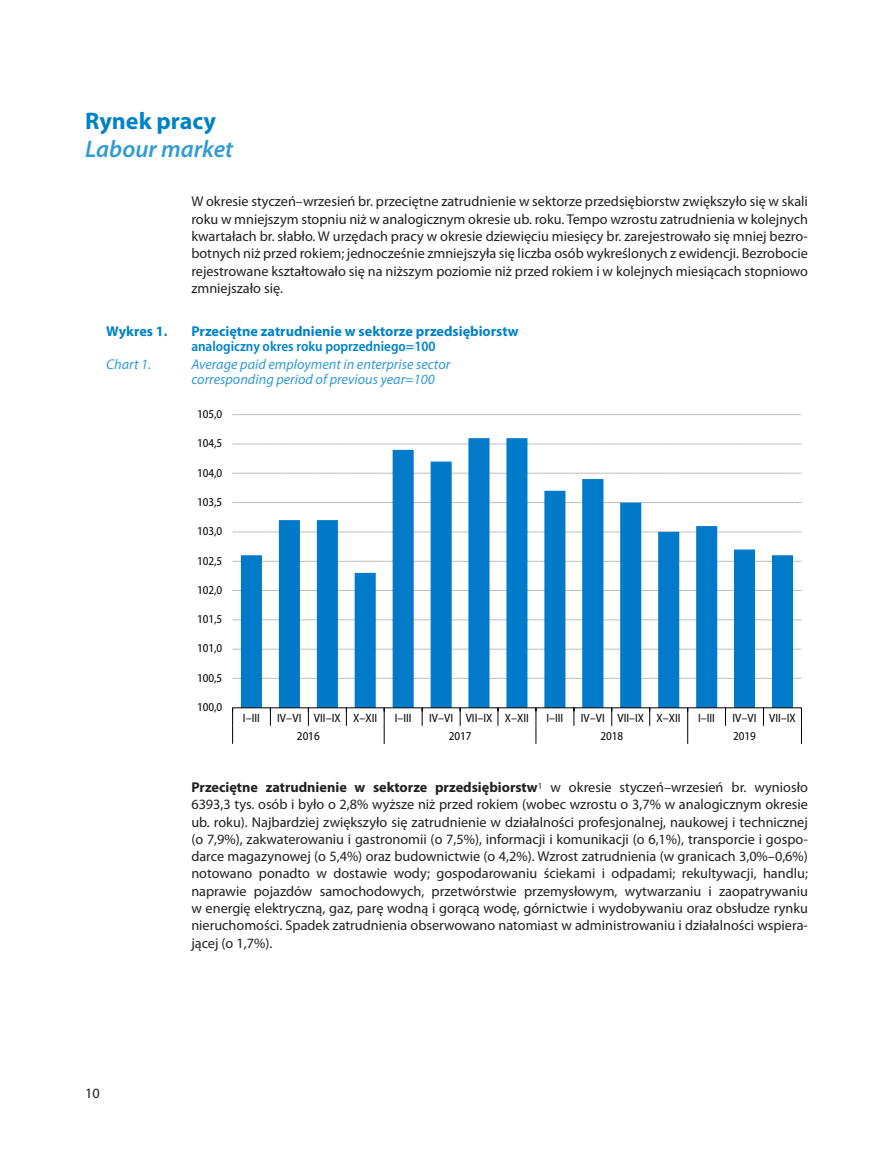
<style>
.page{position:relative;width:893px;height:1149px;background:#fff}
.page>*{position:absolute;margin:0;border:0;box-sizing:border-box;transform-origin:0 0}
._2-ang_tytuł_rozdzia{font:italic 600 24px "Myriad Pro";color:#329bd5}
._2-pl_tytuł_rozdział{font:700 24px "Myriad Pro";color:#0082c8}
._1-tekst{font:14.25px/17.2px "Myriad Pro";color:#231f20;text-align:justify}
._3-pl_tytuł_tabl_wyk{font:700 14.25px/15px "Myriad Pro";color:#0082c8}
._3-pl_tytuł_tabl_wyk-2{font:italic 14.25px/15px "Myriad Pro";color:#329bd5}
.t1{font:semi-condensed 12px "Myriad Pro";letter-spacing:-.005em;color:#000}
.s1{font-weight:600;font-stretch:semi-condensed}
.s2{font-weight:700}
</style>
<div class="page">
<svg style="left:232px;top:678px;width:569px;height:1px"></svg>
<svg style="left:232px;top:648px;width:569px;height:1px"></svg>
<svg style="left:232px;top:619px;width:569px;height:1px"></svg>
<svg style="left:232px;top:590px;width:569px;height:1px"></svg>
<svg style="left:232px;top:561px;width:569px;height:1px"></svg>
<svg style="left:232px;top:531px;width:569px;height:1px"></svg>
<svg style="left:232px;top:502px;width:569px;height:1px"></svg>
<svg style="left:232px;top:473px;width:569px;height:1px"></svg>
<svg style="left:232px;top:443px;width:569px;height:1px"></svg>
<svg style="left:232px;top:414px;width:569px;height:1px"></svg>
<svg style="left:241px;top:438px;width:552px;height:269px"></svg>
<hr style="left:233px;top:707px;width:568px;height:1px;background:#000">
<svg style="left:270px;top:707px;width:1px;height:18px"></svg>
<svg style="left:308px;top:707px;width:1px;height:18px"></svg>
<svg style="left:346px;top:707px;width:1px;height:18px"></svg>
<svg style="left:422px;top:707px;width:1px;height:18px"></svg>
<svg style="left:460px;top:707px;width:1px;height:18px"></svg>
<svg style="left:498px;top:707px;width:1px;height:18px"></svg>
<svg style="left:574px;top:707px;width:1px;height:18px"></svg>
<svg style="left:611px;top:707px;width:1px;height:18px"></svg>
<svg style="left:649px;top:707px;width:1px;height:18px"></svg>
<svg style="left:725px;top:707px;width:1px;height:18px"></svg>
<svg style="left:763px;top:707px;width:1px;height:18px"></svg>
<svg style="left:232px;top:707px;width:1px;height:36px"></svg>
<svg style="left:384px;top:707px;width:1px;height:36px"></svg>
<svg style="left:536px;top:707px;width:1px;height:36px"></svg>
<svg style="left:687px;top:707px;width:1px;height:36px"></svg>
<svg style="left:801px;top:707px;width:1px;height:36px"></svg>
<p class="_2-pl_tytuł_rozdział" style="left:85px;top:107px;width:133px">Rynek pracy</p>
<p class="_2-ang_tytuł_rozdzia" style="left:85px;top:136px;width:150px">Labour market</p>
<p class="_1-tekst" style="left:191px;top:193px;width:618px">W okresie styczeń–wrzesień br. przeciętne zatrudnienie w sektorze przedsiębiorstw zwiększyło się w skali roku w mniejszym stopniu niż w analogicznym okresie ub. roku. Tempo wzrostu zatrudnienia w kolejnych kwartałach br. słabło. W urzędach pracy w okresie dziewięciu miesięcy br. zarejestrowało się mniej bezro&shy;botnych niż przed rokiem; jednocześnie zmniejszyła się liczba osób wykreślonych z ewidencji. Bezrobocie rejestrowane kształtowało się na niższym poziomie niż przed rokiem i w kolejnych miesiącach stopniowo zmniejszało się.</p>
<p class="_3-pl_tytuł_tabl_wyk" style="left:106px;top:323px;width:63px">Wykres 1.</p>
<p class="_3-pl_tytuł_tabl_wyk" style="left:191px;top:323px;width:329px">Przeciętne zatrudnienie w sektorze przedsiębiorstw <span class="s1">analogiczny okres roku poprzedniego=100</span></p>
<p class="_3-pl_tytuł_tabl_wyk-2" style="left:106px;top:356px;width:46px">Chart 1.</p>
<p class="_3-pl_tytuł_tabl_wyk-2" style="left:191px;top:356px;width:260px">Average paid employment in enterprise sector corresponding period of previous year=100</p>
<p class="t1" style="left:197px;top:407px;width:27px">105,0</p>
<p class="t1" style="left:197px;top:436px;width:27px">104,5</p>
<p class="t1" style="left:197px;top:466px;width:27px">104,0</p>
<p class="t1" style="left:197px;top:495px;width:27px">103,5</p>
<p class="t1" style="left:197px;top:524px;width:27px">103,0</p>
<p class="t1" style="left:197px;top:554px;width:27px">102,5</p>
<p class="t1" style="left:197px;top:583px;width:27px">102,0</p>
<p class="t1" style="left:197px;top:612px;width:27px">101,5</p>
<p class="t1" style="left:197px;top:641px;width:27px">101,0</p>
<p class="t1" style="left:197px;top:671px;width:27px">100,5</p>
<p class="t1" style="left:197px;top:700px;width:27px">100,0</p>
<p class="t1" style="left:243px;top:710px;width:18px">I–III</p>
<p class="t1" style="left:277px;top:710px;width:102px">IV–VI VII–IX X–XII</p>
<p class="t1" style="left:395px;top:710px;width:18px">I–III</p>
<p class="t1" style="left:429px;top:710px;width:102px">IV–VI VII–IX X–XII</p>
<p class="t1" style="left:546px;top:710px;width:18px">I–III</p>
<p class="t1" style="left:581px;top:710px;width:102px">IV–VI VII–IX X–XII</p>
<p class="t1" style="left:698px;top:710px;width:18px">I–III</p>
<p class="t1" style="left:732px;top:710px;width:65px">IV–VI VII–IX</p>
<p class="t1" style="left:297px;top:729px;width:24px">2016</p>
<p class="t1" style="left:449px;top:729px;width:24px">2017</p>
<p class="t1" style="left:600px;top:729px;width:24px">2018</p>
<p class="t1" style="left:733px;top:729px;width:24px">2019</p>
<p class="_1-tekst" style="left:85px;top:1084px;width:16px">10</p>
<p class="_1-tekst" style="left:191px;top:778px;width:618px"><span class="s2">Przeciętne zatrudnienie w sektorze przedsiębiorstw</span><sup>1</sup> w okresie styczeń–wrzesień br. wyniosło 6393,3 tys. osób i było o 2,8% wyższe niż przed rokiem (wobec wzrostu o 3,7% w analogicznym okresie ub. roku). Najbardziej zwiększyło się zatrudnienie w działalności profesjonalnej, naukowej i technicznej (o 7,9%), zakwaterowaniu i gastronomii (o 7,5%), informacji i komunikacji (o 6,1%), transporcie i gospo&shy;darce magazynowej (o 5,4%) oraz budownictwie (o 4,2%). Wzrost zatrudnienia (w granicach 3,0%–0,6%) notowano ponadto w dostawie wody; gospodarowaniu ściekami i odpadami; rekultywacji, handlu; naprawie pojazdów samochodowych, przetwórstwie przemysłowym, wytwarzaniu i zaopatrywaniu w energię elektryczną, gaz, parę wodną i gorącą wodę, górnictwie i wydobywaniu oraz obsłudze rynku nieruchomości. Spadek zatrudnienia obserwowano natomiast w administrowaniu i działalności wspiera&shy;jącej (o 1,7%).</p>
</div>
